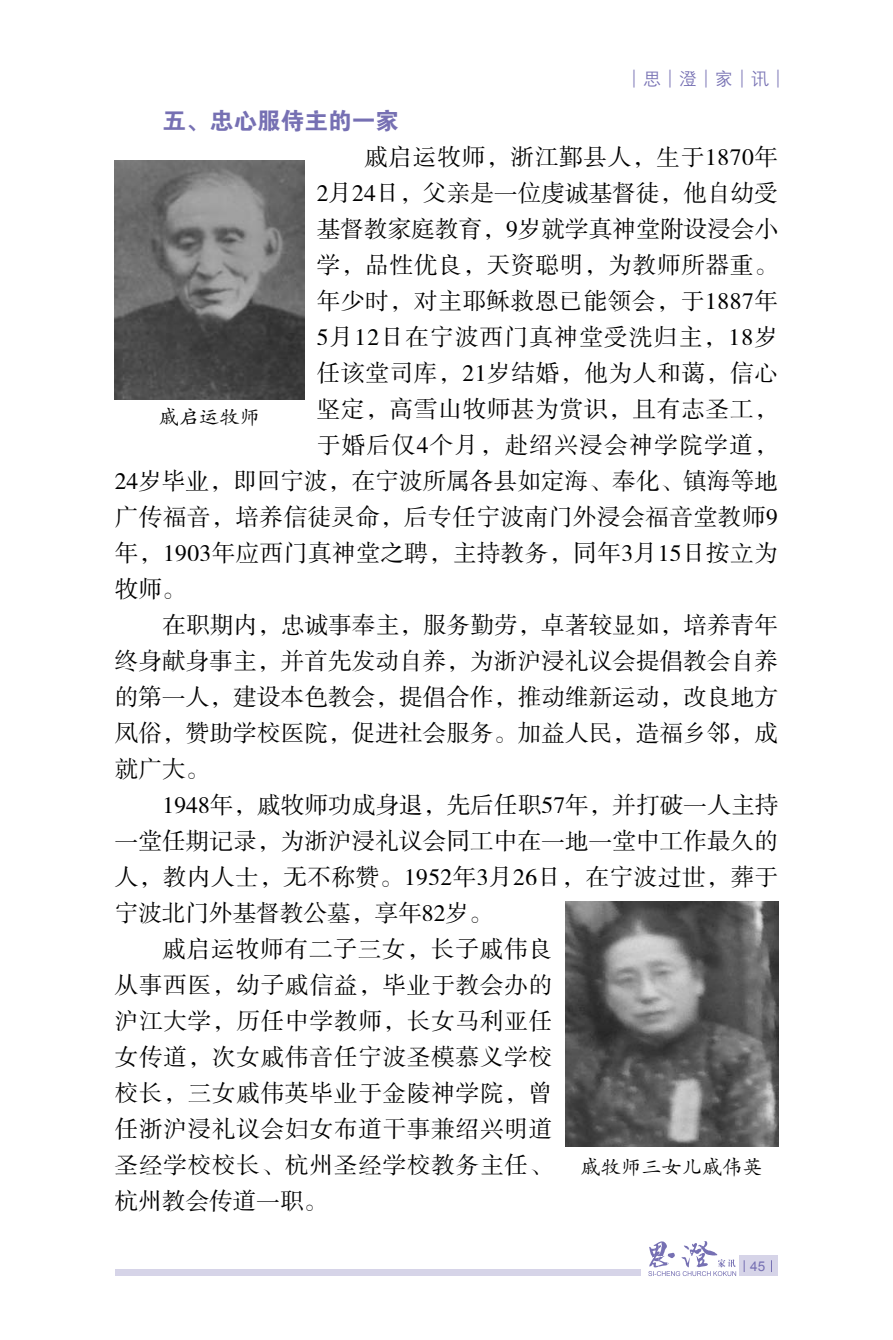
<style>
.page{position:relative;width:893px;height:1340px;background:#fff}
.page>*{position:absolute;margin:0;border:0;box-sizing:border-box;transform-origin:0 0}
.t1{font:23.62px "FZSSK GBK1 0";letter-spacing:.02em;color:#000}
.t2{font:23.62px "FZSSK GBK1 0";color:#000}
.t3{font:23.62px "FZSSK GBK1 0";letter-spacing:.05em;color:#000}
.t4{font:23.62px "FZSSK GBK1 0";letter-spacing:.055em;color:#000}
.t5{font:23.62px "FZDHTJW GB1 0";color:#7670b3}
.t6{font:20.25px "FZKTJW GB1 0";color:#000}
.t7{font:18px "FZZDXK GBK1 0";color:#7670b3}
.t8{font:13.5px "Arial";color:#7670b3}
</style>
<div class="page">
<img style="left:115px;top:160px;width:189px;height:239px">
<img style="left:565px;top:901px;width:213px;height:245px">
<svg style="left:648px;top:1241px;width:88px;height:34px"></svg>
<div style="left:739px;top:1255px;width:38px;height:20px;background:#d6d4e8"></div>
<div style="left:115px;top:1269px;width:526px;height:6px;background:#d6d4e8"></div>
<p class="t7" style="left:625px;top:69px;width:163px">│思│澄│家│讯│</p>
<p class="t5" style="left:163px;top:108px;width:238px">五、忠心服侍主的一家</p>
<p class="t1" style="left:365px;top:144px;width:415px">戚启运牧师，浙江鄞县人，生于1870年</p>
<p class="t2" style="left:317px;top:180px;width:463px">2月24日，父亲是一位虔诚基督徒，他自幼受</p>
<p class="t2" style="left:317px;top:216px;width:463px">基督教家庭教育，9岁就学真神堂附设浸会小</p>
<p class="t1" style="left:317px;top:252px;width:463px">学，品性优良，天资聪明，为教师所器重。</p>
<p class="t1" style="left:317px;top:288px;width:463px">年少时，对主耶稣救恩已能领会，于1887年</p>
<p class="t3" style="left:317px;top:324px;width:463px">5月12日在宁波西门真神堂受洗归主，18岁</p>
<p class="t1" style="left:317px;top:360px;width:463px">任该堂司库，21岁结婚，他为人和蔼，信心</p>
<p class="t1" style="left:317px;top:396px;width:463px">坚定，高雪山牧师甚为赏识，且有志圣工，</p>
<p class="t4" style="left:317px;top:432px;width:463px">于婚后仅4个月，赴绍兴浸会神学院学道，</p>
<p class="t1" style="left:115px;top:468px;width:665px">24岁毕业，即回宁波，在宁波所属各县如定海、奉化、镇海等地</p>
<p class="t1" style="left:115px;top:504px;width:665px">广传福音，培养信徒灵命，后专任宁波南门外浸会福音堂教师9</p>
<p class="t1" style="left:115px;top:540px;width:665px">年，1903年应西门真神堂之聘，主持教务，同年3月15日按立为</p>
<p class="t1" style="left:115px;top:576px;width:72px">牧师。</p>
<p class="t2" style="left:163px;top:612px;width:617px">在职期内，忠诚事奉主，服务勤劳，卓著较显如，培养青年</p>
<p class="t1" style="left:115px;top:648px;width:665px">终身献身事主，并首先发动自养，为浙沪浸礼议会提倡教会自养</p>
<p class="t1" style="left:115px;top:684px;width:665px">的第一人，建设本色教会，提倡合作，推动维新运动，改良地方</p>
<p class="t1" style="left:115px;top:720px;width:665px">凤俗，赞助学校医院，促进社会服务。加益人民，造福乡邻，成</p>
<p class="t1" style="left:115px;top:756px;width:96px">就广大。</p>
<p class="t1" style="left:163px;top:792px;width:617px">1948年，戚牧师功成身退，先后任职57年，并打破一人主持</p>
<p class="t1" style="left:115px;top:828px;width:665px">一堂任期记录，为浙沪浸礼议会同工中在一地一堂中工作最久的</p>
<p class="t1" style="left:115px;top:864px;width:665px">人，教内人士，无不称赞。1952年3月26日，在宁波过世，葬于</p>
<p class="t2" style="left:115px;top:900px;width:379px">宁波北门外基督教公墓，享年82岁。</p>
<p class="t1" style="left:163px;top:936px;width:391px">戚启运牧师有二子三女，长子戚伟良</p>
<p class="t1" style="left:115px;top:972px;width:439px">从事西医，幼子戚信益，毕业于教会办的</p>
<p class="t1" style="left:115px;top:1008px;width:439px">沪江大学，历任中学教师，长女马利亚任</p>
<p class="t1" style="left:115px;top:1044px;width:439px">女传道，次女戚伟音任宁波圣模慕义学校</p>
<p class="t1" style="left:115px;top:1080px;width:439px">校长，三女戚伟英毕业于金陵神学院，曾</p>
<p class="t1" style="left:115px;top:1116px;width:439px">任浙沪浸礼议会妇女布道干事兼绍兴明道</p>
<p class="t1" style="left:115px;top:1152px;width:439px">圣经学校校长、杭州圣经学校教务主任、</p>
<p class="t2" style="left:115px;top:1188px;width:214px">杭州教会传道一职。</p>
<p class="t6" style="left:159px;top:406px;width:103px">戚启运牧师</p>
<p class="t6" style="left:581px;top:1156px;width:184px">戚牧师三女儿戚伟英</p>
<p class="t8" style="left:750px;top:1257px;width:9px">45</p>
</div>
